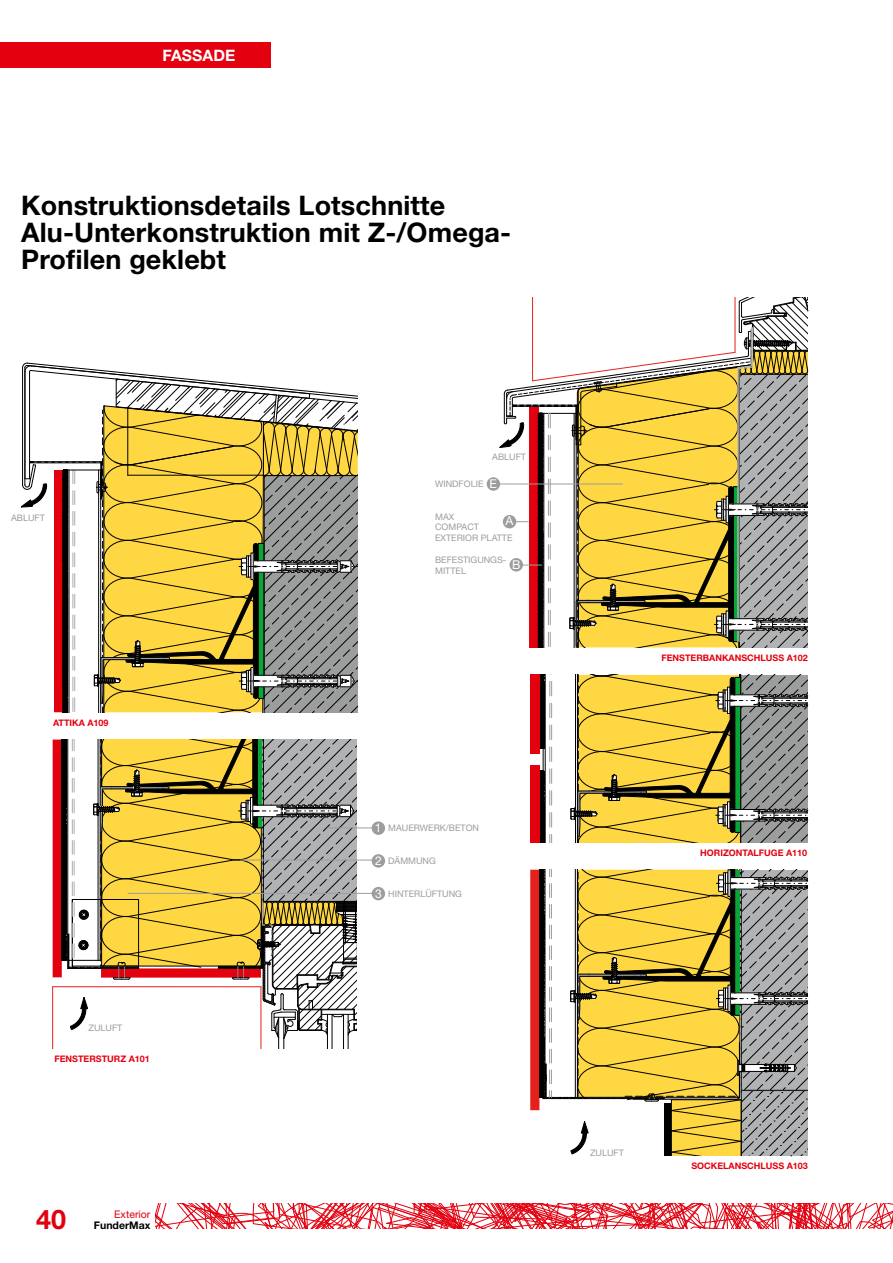
<style>
.page{position:relative;width:893px;height:1263px;background:#fff}
.page>*{position:absolute;margin:0;border:0;box-sizing:border-box;transform-origin:0 0}
.t1{font:700 27px/27px "Helvetica Neue LT Pro";letter-spacing:.005em;color:#000}
.t2{font:700 27px "Helvetica Neue LT Pro";color:#e3000f}
.t3{font:700 15.75px "Helvetica Neue LT Pro";letter-spacing:.005em;color:#fff}
.t4{font:12.15px "Helvetica Neue LT Pro";color:#fff}
.t5{font:700 10.5px "Helvetica Neue LT Pro";color:#000}
.t6{font:10.5px "Helvetica Neue LT Pro";color:#e3000f}
.t7{font:9px/10.5px "Helvetica Neue LT Pro";color:#9c9d9d}
.t8{font:700 9px "Helvetica Neue LT Pro";color:#e3000f}
.s1{font-size:12.15px;color:#fff}
</style>
<div class="page">
<svg style="left:156px;top:1203px;width:737px;height:26px"></svg>
<svg style="left:21px;top:363px;width:337px;height:349px"></svg>
<div style="left:530px;top:675px;width:9px;height:79px;background:#e3000f"></div>
<div style="left:530px;top:765px;width:9px;height:77px;background:#e3000f"></div>
<svg style="left:539px;top:675px;width:13px;height:167px"></svg>
<svg style="left:571px;top:675px;width:237px;height:167px;background:#bba855"></svg>
<hr style="left:327px;top:1014px;width:1px;height:34px;background:#000">
<hr style="left:284px;top:1017px;width:1px;height:31px;background:#000">
<hr style="left:278px;top:1017px;width:1px;height:31px;background:#000">
<hr style="left:332px;top:1014px;width:1px;height:34px;background:#000">
<hr style="left:348px;top:1014px;width:1px;height:34px;background:#000">
<hr style="left:343px;top:1014px;width:1px;height:34px;background:#000">
<hr style="left:53px;top:986px;width:208px;height:1px;background:#e5211e">
<hr style="left:261px;top:987px;width:1px;height:61px;background:#e5211e">
<hr style="left:53px;top:987px;width:1px;height:61px;background:#e5211e">
<div style="left:53px;top:739px;width:9px;height:238px;background:#e3000f"></div>
<svg style="left:61px;top:739px;width:296px;height:300px"></svg>
<svg style="left:530px;top:870px;width:278px;height:286px"></svg>
<hr style="left:240px;top:860px;width:134px;height:1px;background:#9c9d9d">
<hr style="left:128px;top:893px;width:247px;height:1px;background:#9c9d9d">
<hr style="left:327px;top:828px;width:47px;height:1px;background:#9c9d9d">
<div style="left:372px;top:854px;width:13px;height:14px;background:#9c9d9d;border-radius:50%"></div>
<div style="left:372px;top:821px;width:13px;height:14px;background:#9c9d9d;border-radius:50%"></div>
<div style="left:372px;top:887px;width:13px;height:13px;background:#9c9d9d;border-radius:50%"></div>
<svg style="left:499px;top:298px;width:310px;height:349px"></svg>
<div style="left:503px;top:515px;width:13px;height:13px;background:#9c9d9d;border-radius:50%"></div>
<hr style="left:490px;top:484px;width:133px;height:1px;background:#9c9d9d">
<div style="left:487px;top:477px;width:13px;height:14px;background:#9c9d9d;border-radius:50%"></div>
<div style="left:510px;top:558px;width:13px;height:13px;background:#9c9d9d;border-radius:50%"></div>
<div style="left:0;top:43px;width:270px;height:25px;background:#e3000f"></div>
<h2 class="t3" style="left:162px;top:45px;width:74px">FASSADE</h2>
<h1 class="t1" style="left:21px;top:191px;width:491px">Konstruktionsdetails Lotschnitte<br>Alu-Unterkonstruktion mit Z-/Omega-<br>Profilen geklebt</h1>
<p class="t7" style="left:11px;top:512px;width:35px">ABLUFT</p>
<p class="t8" style="left:53px;top:717px;width:57px">ATTIKA A109</p>
<p class="t7" style="left:89px;top:1022px;width:35px">ZULUFT</p>
<p class="t8" style="left:54px;top:1053px;width:97px">FENSTERSTURZ A101</p>
<h1 class="t2" style="left:36px;top:1202px;width:32px">40</h1>
<p class="t6" style="left:114px;top:1208px;width:38px">Exterior</p>
<p class="t5" style="left:94px;top:1218px;width:58px">FunderMax</p>
<p class="t7" style="left:492px;top:451px;width:35px">ABLUFT</p>
<p class="t7" style="left:435px;top:478px;width:63px">WINDFOLIE <span class="s1">E</span></p>
<p class="t7" style="left:435px;top:511px;width:79px">MAX<br>COMPACT<br>EXTERIOR PLATTE</p>
<h3 class="t4" style="left:505px;top:514px;width:9px">A</h3>
<p class="t7" style="left:435px;top:554px;width:73px">BEFESTIGUNGS-<br>MITTEL</p>
<h3 class="t4" style="left:512px;top:557px;width:10px">B</h3>
<h3 class="t4" style="left:375px;top:820px;width:8px">1</h3>
<p class="t7" style="left:388px;top:823px;width:92px">MAUERWERK/BETON</p>
<p class="t7" style="left:388px;top:855px;width:49px">DÄMMUNG</p>
<p class="t7" style="left:388px;top:888px;width:75px">HINTERLÜFTUNG</p>
<h3 class="t4" style="left:375px;top:853px;width:8px">2</h3>
<h3 class="t4" style="left:375px;top:886px;width:8px">3</h3>
<p class="t8" style="left:661px;top:652px;width:148px">FENSTERBANKANSCHLUSS A102</p>
<p class="t8" style="left:700px;top:847px;width:109px">HORIZONTALFUGE A110</p>
<p class="t7" style="left:590px;top:1147px;width:35px">ZULUFT</p>
<p class="t8" style="left:691px;top:1160px;width:118px">SOCKELANSCHLUSS A103</p>
</div>
